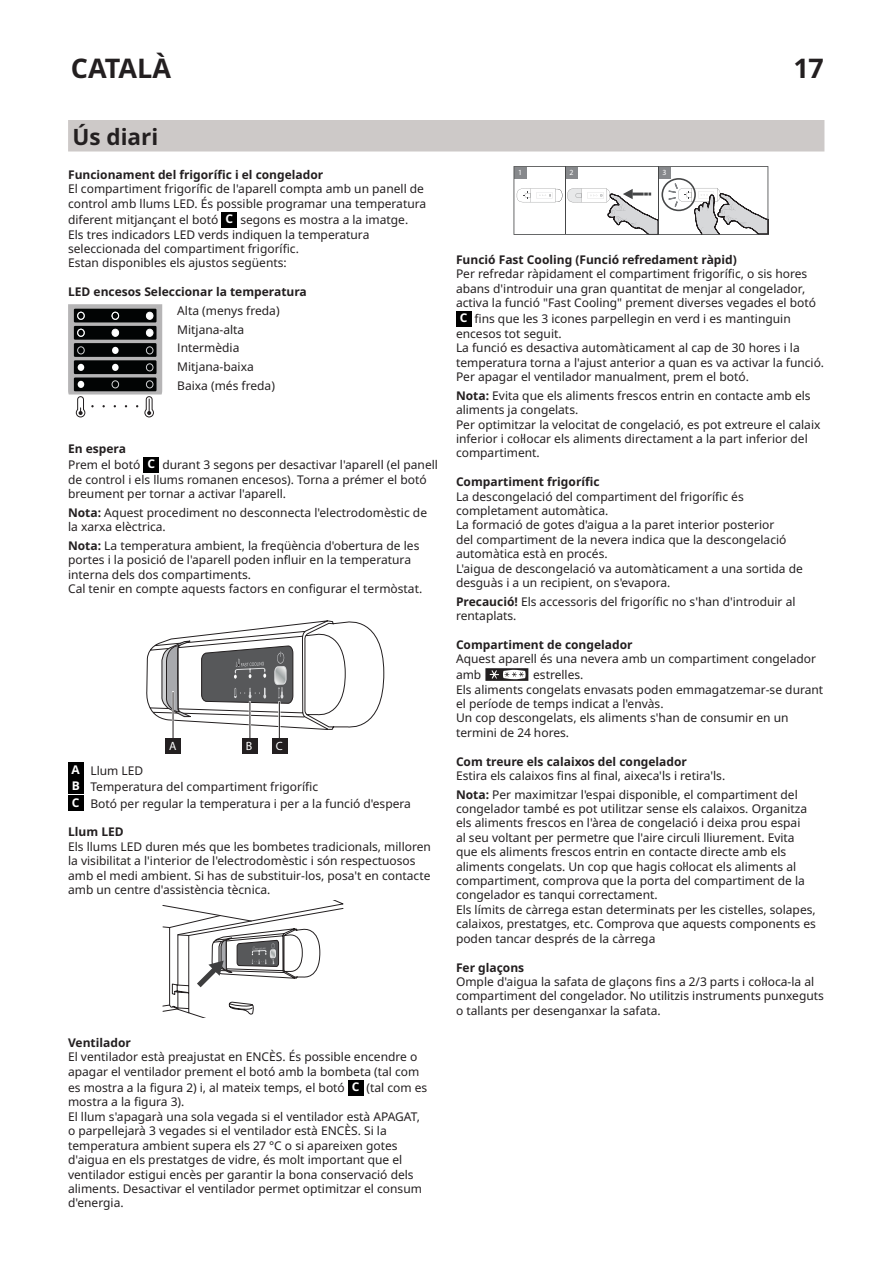
<style>
.page{position:relative;width:894px;height:1263px;background:#fff}
.page>*{position:absolute;margin:0;border:0;box-sizing:border-box;transform-origin:0 0}
.t1{font:700 27px "Noto IKEA Latin";color:#231f20}
.Big_Head_Grey{font:700 22.5px "Noto IKEA Latin";color:#231f20}
.BT_Text{font:12px/14.4px "Noto IKEA Latin";color:#231f20}
.BT_Text-2{font:700 12px "Noto IKEA Latin";color:#231f20}
.BT_Bold{font:700 12px "Noto IKEA Latin";color:#231f20}
.BT_Text-3{font:700 12px "Noto IKEA Latin";color:#fff}
.t2{font:7.95px "Myriad Pro";color:#fff}
.s1{font-weight:700}
</style>
<div class="page">
<div style="left:221px;top:212px;width:15px;height:15px;background:#000"></div>
<svg style="left:68px;top:304px;width:94px;height:113px"></svg>
<div style="left:143px;top:457px;width:16px;height:15px;background:#000"></div>
<svg style="left:146px;top:620px;width:238px;height:110px"></svg>
<hr style="left:278px;top:702px;width:2px;height:44px;background:#fff">
<hr style="left:279px;top:702px;width:1px;height:44px;background:#231f20">
<div style="left:272px;top:739px;width:15px;height:15px;background:#231f20"></div>
<hr style="left:249px;top:702px;width:2px;height:44px;background:#fff">
<hr style="left:249px;top:702px;width:1px;height:44px;background:#231f20">
<div style="left:242px;top:739px;width:15px;height:15px;background:#231f20"></div>
<hr style="left:172px;top:692px;width:2px;height:54px;background:#fff">
<hr style="left:173px;top:692px;width:1px;height:54px;background:#231f20">
<div style="left:166px;top:739px;width:15px;height:15px;background:#231f20"></div>
<div style="left:68px;top:762px;width:15px;height:15px;background:#000"></div>
<div style="left:68px;top:779px;width:15px;height:15px;background:#000"></div>
<div style="left:68px;top:795px;width:15px;height:15px;background:#000"></div>
<svg style="left:162px;top:900px;width:181px;height:118px"></svg>
<div style="left:348px;top:1080px;width:15px;height:15px;background:#000"></div>
<svg style="left:513px;top:166px;width:255px;height:69px"></svg>
<div style="left:456px;top:311px;width:15px;height:15px;background:#000"></div>
<svg style="left:485px;top:668px;width:43px;height:13px"></svg>
<div style="left:68px;top:120px;width:756px;height:31px;background:#cdc9c8"></div>
<h1 class="t1" style="left:71px;top:49px;width:102px">CATALÀ</h1>
<h1 class="t1" style="left:794px;top:49px;width:30px">17</h1>
<p class="Big_Head_Grey" style="left:72px;top:120px;width:87px">Ús diari</p>
<p class="BT_Text-2" style="left:68px;top:166px;width:256px">Funcionament del frigorífic i el congelador</p>
<p class="BT_Text" style="left:68px;top:181px;width:359px">El compartiment frigorífic de l'aparell compta amb un panell de control amb llums LED. És possible programar una temperatura</p>
<p class="BT_Text" style="left:68px;top:212px;width:152px">diferent mitjançant el botó</p>
<p class="BT_Text-3" style="left:225px;top:210px;width:9px">C</p>
<p class="BT_Text" style="left:240px;top:212px;width:169px">segons es mostra a la imatge.</p>
<p class="BT_Text" style="left:68px;top:227px;width:303px">Els tres indicadors LED verds indiquen la temperatura seleccionada del compartiment frigorífic.</p>
<p class="BT_Text" style="left:68px;top:255px;width:220px">Estan disponibles els ajustos següents:</p>
<p class="BT_Text-2" style="left:68px;top:283px;width:240px">LED encesos Seleccionar la temperatura</p>
<p class="BT_Text" style="left:177px;top:303px;width:104px">Alta (menys freda)</p>
<p class="BT_Text" style="left:177px;top:322px;width:69px">Mitjana-alta</p>
<p class="BT_Text" style="left:177px;top:340px;width:64px">Intermèdia</p>
<p class="BT_Text" style="left:177px;top:359px;width:78px">Mitjana-baixa</p>
<p class="BT_Text" style="left:177px;top:378px;width:99px">Baixa (més freda)</p>
<p class="BT_Text-2" style="left:68px;top:440px;width:59px">En espera</p>
<p class="BT_Text" style="left:68px;top:457px;width:74px">Prem el botó</p>
<p class="BT_Text-3" style="left:147px;top:455px;width:9px">C</p>
<p class="BT_Text" style="left:68px;top:457px;width:371px;text-indent:94px">durant 3 segons per desactivar l'aparell (el panell de control i els llums romanen encesos). Torna a prémer el botó breument per tornar a activar l'aparell.</p>
<p class="BT_Text" style="left:68px;top:505px;width:360px"><span class="s1">Nota:</span> Aquest procediment no desconnecta l'electrodomèstic de la xarxa elèctrica.</p>
<p class="BT_Text" style="left:68px;top:538px;width:352px"><span class="s1">Nota:</span> La temperatura ambient, la freqüència d'obertura de les portes i la posició de l'aparell poden influir en la temperatura interna dels dos compartiments.</p>
<p class="BT_Text" style="left:68px;top:581px;width:355px">Cal tenir en compte aquests factors en configurar el termòstat.</p>
<p class="BT_Text-3" style="left:169px;top:739px;width:9px">A</p>
<p class="BT_Text-3" style="left:246px;top:739px;width:8px">B</p>
<p class="BT_Text-3" style="left:276px;top:739px;width:8px">C</p>
<p class="BT_Text-3" style="left:72px;top:761px;width:10px">A</p>
<p class="BT_Text" style="left:90px;top:762px;width:54px">Llum LED</p>
<p class="BT_Text-3" style="left:72px;top:777px;width:10px">B</p>
<p class="BT_Text" style="left:90px;top:779px;width:229px">Temperatura del compartiment frigorífic</p>
<p class="BT_Text-3" style="left:72px;top:794px;width:9px">C</p>
<p class="BT_Text" style="left:90px;top:795px;width:322px">Botó per regular la temperatura i per a la funció d'espera</p>
<p class="BT_Bold" style="left:68px;top:823px;width:57px">Llum LED</p>
<p class="BT_Text" style="left:68px;top:838px;width:364px">Els llums LED duren més que les bombetes tradicionals, milloren la visibilitat a l'interior de l'electrodomèstic i són respectuosos amb el medi ambient. Si has de substituir-los, posa't en contacte amb un centre d'assistència tècnica.</p>
<p class="BT_Bold" style="left:68px;top:1034px;width:64px">Ventilador</p>
<p class="BT_Text" style="left:68px;top:1049px;width:353px">El ventilador està preajustat en ENCÈS. És possible encendre o apagar el ventilador prement el botó amb la bombeta (tal com</p>
<p class="BT_Text" style="left:68px;top:1080px;width:278px">es mostra a la figura 2) i, al mateix temps, el botó</p>
<p class="BT_Text-3" style="left:352px;top:1078px;width:9px">C</p>
<p class="BT_Text" style="left:366px;top:1080px;width:62px">(tal com es</p>
<p class="BT_Text" style="left:68px;top:1094px;width:118px">mostra a la figura 3).</p>
<p class="BT_Text" style="left:68px;top:1109px;width:355px">El llum s'apagarà una sola vegada si el ventilador està APAGAT, o parpellejarà 3 vegades si el ventilador està ENCÈS. Si la temperatura ambient supera els 27 °C o si apareixen gotes d'aigua en els prestatges de vidre, és molt important que el ventilador estigui encès per garantir la bona conservació dels aliments. Desactivar el ventilador permet optimitzar el consum d'energia.</p>
<p class="t2" style="left:518px;top:167px;width:6px">1</p>
<p class="t2" style="left:569px;top:167px;width:6px">2</p>
<p class="t2" style="left:662px;top:167px;width:6px">3</p>
<p class="BT_Text-2" style="left:456px;top:251px;width:282px">Funció Fast Cooling (Funció refredament ràpid)</p>
<p class="BT_Text" style="left:456px;top:266px;width:361px">Per refredar ràpidament el compartiment frigorífic, o sis hores abans d'introduir una gran quantitat de menjar al congelador, activa la funció "Fast Cooling" prement diverses vegades el botó</p>
<p class="BT_Text-3" style="left:459px;top:310px;width:9px">C</p>
<p class="BT_Text" style="left:456px;top:311px;width:336px;text-indent:18px">fins que les 3 icones parpellegin en verd i es mantinguin encesos tot seguit.</p>
<p class="BT_Text" style="left:456px;top:340px;width:369px">La funció es desactiva automàticament al cap de 30 hores i la temperatura torna a l'ajust anterior a quan es va activar la funció.</p>
<p class="BT_Text" style="left:456px;top:369px;width:294px">Per apagar el ventilador manualment, prem el botó.</p>
<p class="BT_Text" style="left:456px;top:388px;width:356px"><span class="s1">Nota:</span> Evita que els aliments frescos entrin en contacte amb els aliments ja congelats.</p>
<p class="BT_Text" style="left:456px;top:416px;width:366px">Per optimitzar la velocitat de congelació, es pot extreure el calaix inferior i col·locar els aliments directament a la part inferior del compartiment.</p>
<p class="BT_Text-2" style="left:456px;top:473px;width:145px">Compartiment frigorífic</p>
<p class="BT_Text" style="left:456px;top:488px;width:289px">La descongelació del compartiment del frigorífic és completament automàtica.</p>
<p class="BT_Text" style="left:456px;top:517px;width:332px">La formació de gotes d'aigua a la paret interior posterior del compartiment de la nevera indica que la descongelació automàtica està en procés.</p>
<p class="BT_Text" style="left:456px;top:560px;width:348px">L'aigua de descongelació va automàticament a una sortida de desguàs i a un recipient, on s'evapora.</p>
<p class="BT_Text" style="left:456px;top:593px;width:341px"><span class="s1">Precaució!</span> Els accessoris del frigorífic no s'han d'introduir al rentaplats.</p>
<p class="BT_Text-2" style="left:456px;top:636px;width:178px">Compartiment de congelador</p>
<p class="BT_Text" style="left:456px;top:650px;width:361px;line-height:15.9px">Aquest aparell és una nevera amb un compartiment congelador amb</p>
<p class="BT_Text" style="left:533px;top:667px;width:52px">estrelles.</p>
<p class="BT_Text" style="left:456px;top:681px;width:368px">Els aliments congelats envasats poden emmagatzemar-se durant el període de temps indicat a l'envàs.</p>
<p class="BT_Text" style="left:456px;top:710px;width:334px">Un cop descongelats, els aliments s'han de consumir en un termini de 24 hores.</p>
<p class="BT_Text-2" style="left:456px;top:752px;width:232px">Com treure els calaixos del congelador</p>
<p class="BT_Text" style="left:456px;top:768px;width:271px">Estira els calaixos fins al final, aixeca'ls i retira'ls.</p>
<p class="BT_Text" style="left:456px;top:786px;width:352px"><span class="s1">Nota:</span> Per maximitzar l'espai disponible, el compartiment del congelador també es pot utilitzar sense els calaixos. Organitza els aliments frescos en l'àrea de congelació i deixa prou espai al seu voltant per permetre que l'aire circuli lliurement. Evita que els aliments frescos entrin en contacte directe amb els aliments congelats. Un cop que hagis col·locat els aliments al compartiment, comprova que la porta del compartiment de la congelador es tanqui correctament.</p>
<p class="BT_Text" style="left:456px;top:902px;width:361px;text-align:justify">Els límits de càrrega estan determinats per les cistelles, solapes, calaixos, prestatges, etc. Comprova que aquests components es poden tancar després de la càrrega</p>
<p class="BT_Text-2" style="left:456px;top:958px;width:70px">Fer glaçons</p>
<p class="BT_Text" style="left:456px;top:974px;width:369px">Omple d'aigua la safata de glaçons fins a 2/3 parts i col·loca-la al compartiment del congelador. No utilitzis instruments punxeguts o tallants per desenganxar la safata.</p>
</div>
